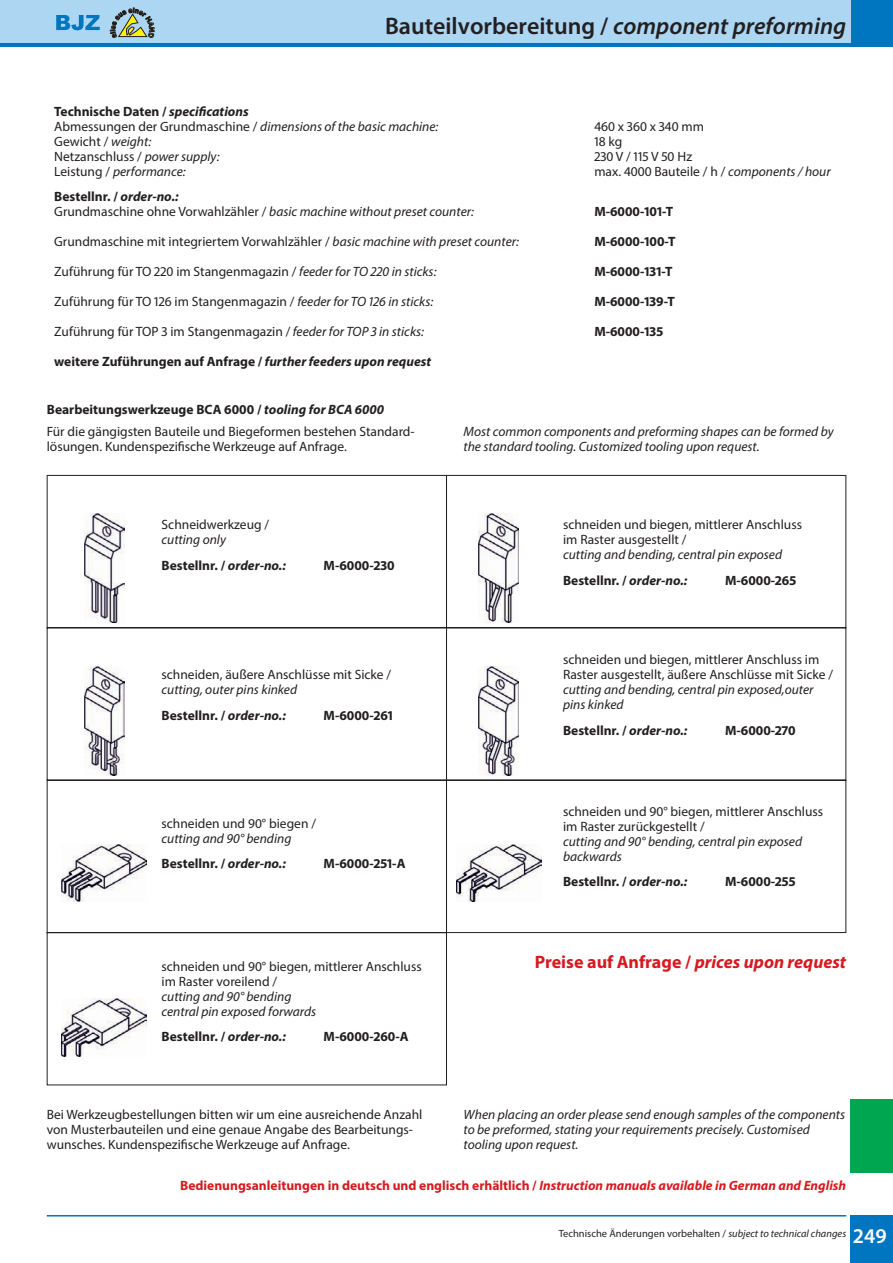
<style>
.page{position:relative;width:893px;height:1263px;background:#fff}
.page>*{position:absolute;margin:0;border:0;box-sizing:border-box;transform-origin:0 0}
.t1{font:600 24px "Myriad Pro";color:#231f20}
.t2{font:600 21px "Myriad Pro";color:#fff}
.t3{font:700 18px "Myriad Pro";color:#d71920}
.t4{font:13.5px/15px "Myriad Pro";color:#231f20}
.t5{font:italic 13.5px/15px "Myriad Pro";color:#231f20}
.t6{font:700 13.5px "Myriad Pro";color:#231f20}
.t7{font:700 13.5px "Myriad Pro";color:#d71920}
.t8{font:10.5px "Myriad Pro";color:#231f20}
.s1{font-style:italic}
.s2{font-weight:700}
.s3{font-weight:700;font-style:italic}
.s4{font-style:normal}
.s5{font-weight:700;font-style:normal}
</style>
<div class="page">
<svg style="left:46px;top:475px;width:800px;height:611px"></svg>
<img style="left:84px;top:514px;width:40px;height:109px">
<img style="left:84px;top:667px;width:40px;height:109px">
<img style="left:62px;top:845px;width:85px;height:56px">
<img style="left:62px;top:998px;width:85px;height:59px">
<img style="left:478px;top:514px;width:41px;height:109px">
<img style="left:478px;top:667px;width:41px;height:109px">
<img style="left:456px;top:844px;width:85px;height:58px">
<div style="left:0;top:0;width:892px;height:47px;background:#0076c0"></div>
<div style="left:0;top:0;width:850px;height:43px;background:#acd6f2"></div>
<svg style="left:56px;top:15px;width:44px;height:15px"></svg>
<svg style="left:110px;top:8px;width:44px;height:30px"></svg>
<hr style="left:47px;top:1215px;width:799px;height:2px;background:#0076c0">
<div style="left:850px;top:1215px;width:42px;height:48px;background:#0076c0"></div>
<div style="left:850px;top:1099px;width:42px;height:74px;background:#00a650"></div>
<h1 class="t1" style="left:385px;top:17px;width:462px">Bauteilvorbereitung / <span class="s1">component preforming</span></h1>
<p class="t4" style="left:54px;top:104px;width:385px"><span class="s2">Technische Daten /</span> <span class="s3">specifications<br></span>Abmessungen der Grundmaschine / <span class="s1">dimensions of the basic machine:</span></p>
<p class="t4" style="left:594px;top:119px;width:111px">460 x 360 x 340 mm</p>
<p class="t4" style="left:54px;top:134px;width:98px">Gewicht / <span class="s1">weight:</span></p>
<p class="t4" style="left:594px;top:134px;width:30px">18 kg</p>
<p class="t4" style="left:54px;top:149px;width:167px">Netzanschluss / <span class="s1">power supply:</span></p>
<p class="t4" style="left:594px;top:149px;width:99px">230 V / 115 V 50 Hz</p>
<p class="t5" style="left:54px;top:164px;width:133px"><span class="s4">Leistung /</span> performance:</p>
<p class="t4" style="left:594px;top:164px;width:238px">max. 4000 Bauteile / h / <span class="s1">components / hour</span></p>
<p class="t5" style="left:54px;top:190px;width:421px"><span class="s5">Bestellnr. /</span> <span class="s2">order-no.:<br></span><span class="s4">Grundmaschine ohne Vorwahlzähler /</span> basic machine without preset counter:</p>
<p class="t6" style="left:594px;top:206px;width:80px">M-6000-101-T</p>
<p class="t4" style="left:54px;top:235px;width:466px">Grundmaschine mit integriertem Vorwahlzähler / <span class="s1">basic machine with preset counter:</span></p>
<p class="t6" style="left:594px;top:236px;width:83px">M-6000-100-T</p>
<p class="t4" style="left:54px;top:265px;width:384px">Zuführung für TO 220 im Stangenmagazin / <span class="s1">feeder for TO 220 in sticks:</span></p>
<p class="t6" style="left:594px;top:266px;width:80px">M-6000-131-T</p>
<p class="t4" style="left:54px;top:295px;width:380px">Zuführung für TO 126 im Stangenmagazin / <span class="s1">feeder for TO 126 in sticks:</span></p>
<p class="t6" style="left:594px;top:296px;width:82px">M-6000-139-T</p>
<p class="t4" style="left:54px;top:325px;width:371px">Zuführung für TOP 3 im Stangenmagazin / <span class="s1">feeder for TOP 3 in sticks:</span></p>
<p class="t6" style="left:594px;top:326px;width:70px">M-6000-135</p>
<p class="t6" style="left:54px;top:356px;width:378px">weitere Zuführungen auf Anfrage / <span class="s1">further feeders upon request</span></p>
<p class="t6" style="left:47px;top:405px;width:339px">Bearbeitungswerkzeuge BCA 6000 / <span class="s1">tooling for BCA 6000</span></p>
<p class="t4" style="left:47px;top:425px;width:369px">Für die gängigsten Bauteile und Biegeformen bestehen Standard&shy;lösungen. Kundenspezifische Werkzeuge auf Anfrage.</p>
<p class="t5" style="left:463px;top:425px;width:372px">Most common components and preforming shapes can be formed by the standard tooling. Customized tooling upon request.</p>
<p class="t4" style="left:162px;top:518px;width:109px">Schneidwerkzeug /</p>
<p class="t5" style="left:162px;top:528px;width:126px;line-height:25.5px">cutting only<br><span class="s5">Bestellnr. /</span> <span class="s2">order-no.:</span></p>
<p class="t6" style="left:323px;top:560px;width:72px">M-6000-230</p>
<p class="t4" style="left:162px;top:668px;width:231px">schneiden, äußere Anschlüsse mit Sicke /</p>
<p class="t5" style="left:162px;top:678px;width:137px;line-height:25.5px">cutting, outer pins kinked<br><span class="s5">Bestellnr. /</span> <span class="s2">order-no.:</span></p>
<p class="t6" style="left:323px;top:710px;width:71px">M-6000-261</p>
<p class="t4" style="left:162px;top:817px;width:156px">schneiden und 90° biegen /</p>
<p class="t5" style="left:162px;top:827px;width:131px;line-height:25.5px">cutting and 90° bending<br><span class="s5">Bestellnr. /</span> <span class="s2">order-no.:</span></p>
<p class="t6" style="left:323px;top:859px;width:83px">M-6000-251-A</p>
<p class="t4" style="left:162px;top:960px;width:261px">schneiden und 90° biegen, mittlerer Anschluss im Raster voreilend /</p>
<p class="t5" style="left:162px;top:990px;width:156px">cutting and 90° bending central pin exposed forwards</p>
<p class="t6" style="left:162px;top:1031px;width:126px">Bestellnr. / <span class="s1">order-no.:</span></p>
<p class="t6" style="left:323px;top:1031px;width:86px">M-6000-260-A</p>
<p class="t4" style="left:563px;top:518px;width:240px">schneiden und biegen, mittlerer Anschluss im Raster ausgestellt /</p>
<p class="t5" style="left:563px;top:543px;width:220px;line-height:25.5px">cutting and bending, central pin exposed<br><span class="s5">Bestellnr. /</span> <span class="s2">order-no.:</span></p>
<p class="t6" style="left:725px;top:575px;width:73px">M-6000-265</p>
<p class="t4" style="left:563px;top:653px;width:271px">schneiden und biegen, mittlerer Anschluss im<br>Raster ausgestellt, äußere Anschlüsse mit Sicke /</p>
<p class="t5" style="left:563px;top:683px;width:252px">cutting and bending, central pin exposed,outer pins kinked</p>
<p class="t6" style="left:563px;top:725px;width:126px">Bestellnr. / <span class="s1">order-no.:</span></p>
<p class="t6" style="left:725px;top:725px;width:72px">M-6000-270</p>
<p class="t4" style="left:563px;top:805px;width:261px">schneiden und 90° biegen, mittlerer Anschluss im Raster zurückgestellt /</p>
<p class="t5" style="left:563px;top:835px;width:240px">cutting and 90° bending, central pin exposed backwards</p>
<p class="t6" style="left:563px;top:877px;width:126px">Bestellnr. / <span class="s1">order-no.:</span></p>
<p class="t6" style="left:725px;top:877px;width:72px">M-6000-255</p>
<h3 class="t3" style="left:534px;top:955px;width:313px">Preise auf Anfrage / <span class="s1">prices upon request</span></h3>
<p class="t4" style="left:47px;top:1107px;width:377px">Bei Werkzeugbestellungen bitten wir um eine ausreichende Anzahl von Musterbauteilen und eine genaue Angabe des Bearbeitungs&shy;wunsches. Kundenspezifische Werkzeuge auf Anfrage.</p>
<p class="t5" style="left:463px;top:1107px;width:383px">When placing an order please send enough samples of the components to be preformed, stating your requirements precisely. Customised tooling upon request.</p>
<p class="t7" style="left:180px;top:1180px;width:667px">Bedienungsanleitungen in deutsch und englisch erhältlich / <span class="s1">Instruction manuals available in German and English</span></p>
<p class="t8" style="left:558px;top:1229px;width:289px">Technische Änderungen vorbehalten / <span class="s1">subject to technical changes</span></p>
<h2 class="t2" style="left:852px;top:1228px;width:35px">249</h2>
</div>
